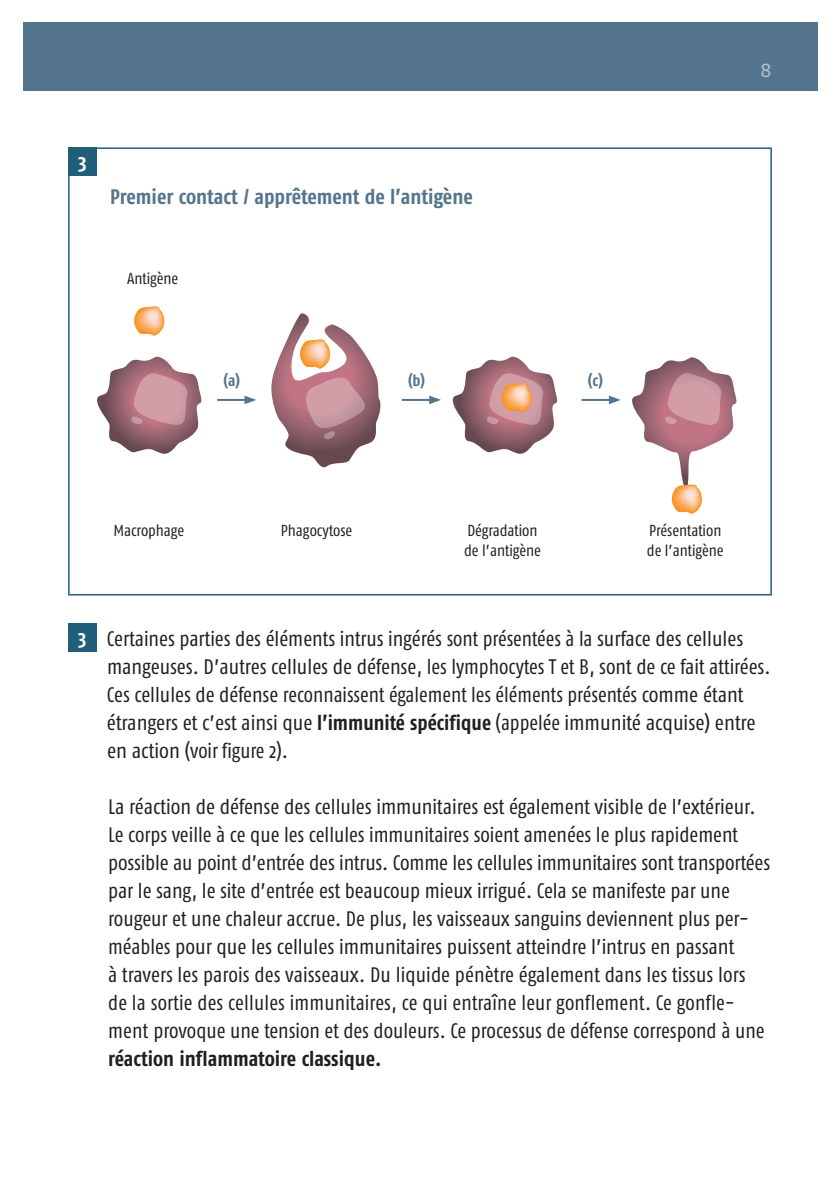
<style>
.page{position:relative;width:840px;height:1191px;background:#fff}
.page>*{position:absolute;margin:0;border:0;box-sizing:border-box;transform-origin:0 0}
.t1{font:21px/28px "Fago Co";color:#231f20}
.t2{font:700 21px "Fago Co";color:#54758d}
.t3{font:700 21px "Fago Co";color:#231f20}
.t4{font:700 21px "Fago Co";color:#fff}
.t5{font:20px "Fago OT";color:#aebfce}
.t6{font:16px/20px "Fago Co";color:#231f20}
.t7{font:700 16px "Fago Co";color:#54758d}
.s1{font-weight:700;color:#fff}
.s2{font-weight:700}
</style>
<div class="page">
<div style="left:23px;top:23px;width:793px;height:68px;background:#54758d"></div>
<div style="left:68px;top:623px;width:28px;height:28px;background:#215e7a"></div>
<div style="left:68px;top:147px;width:703px;height:448px;border:2px solid #215e7a"></div>
<div style="left:68px;top:147px;width:28px;height:29px;background:#215e7a"></div>
<svg style="left:97px;top:357px;width:105px;height:97px"></svg>
<svg style="left:134px;top:306px;width:30px;height:30px"></svg>
<svg style="left:271px;top:313px;width:110px;height:155px"></svg>
<svg style="left:452px;top:357px;width:106px;height:97px"></svg>
<svg style="left:632px;top:357px;width:105px;height:157px"></svg>
<hr style="left:217px;top:399px;width:30px;height:2px;background:#54758d">
<svg style="left:244px;top:395px;width:12px;height:9px"></svg>
<hr style="left:401px;top:399px;width:31px;height:2px;background:#54758d">
<svg style="left:429px;top:395px;width:12px;height:9px"></svg>
<hr style="left:581px;top:399px;width:30px;height:2px;background:#54758d">
<svg style="left:608px;top:395px;width:12px;height:9px"></svg>
<p class="t4" style="left:78px;top:150px;width:10px">3</p>
<p class="t2" style="left:110px;top:185px;width:364px">Premier contact / apprêtement de l’antigène</p>
<p class="t6" style="left:127px;top:268px;width:53px">Antigène</p>
<p class="t7" style="left:223px;top:371px;width:18px">(a)</p>
<p class="t7" style="left:408px;top:371px;width:19px">(b)</p>
<p class="t7" style="left:587px;top:371px;width:16px">(c)</p>
<p class="t5" style="left:759px;top:58px;width:13px">8</p>
<p class="t6" style="left:113px;top:520px;width:72px">Macrophage</p>
<p class="t6" style="left:281px;top:520px;width:73px">Phagocytose</p>
<p class="t6" style="left:464px;top:520px;width:78px">Dégradation de l’antigène</p>
<p class="t6" style="left:646px;top:520px;width:78px">Présentation de l’antigène</p>
<p class="t1" style="left:107px;top:624px;width:664px;text-indent:-29px"><span class="s1">3</span> Certaines parties des éléments intrus ingérés sont présentées à la surface des cellules mangeuses. D’autres cellules de défense, les lymphocytes T et B, sont de ce fait attirées.<br>Ces cellules de défense reconnaissent également les éléments présentés comme étant étrangers et c’est ainsi que <span class="s2">l’immunité spécifique</span> (appelée immunité acquise) entre en action (voir figure 2).</p>
<p class="t1" style="left:108px;top:792px;width:663px">La réaction de défense des cellules immunitaires est également visible de l’extérieur.<br>Le corps veille à ce que les cellules immunitaires soient amenées le plus rapidement possible au point d’entrée des intrus. Comme les cellules immunitaires sont transportées par le sang, le site d’entrée est beaucoup mieux irrigué. Cela se manifeste par une rougeur et une chaleur accrue. De plus, les vaisseaux sanguins deviennent plus per&shy;méables pour que les cellules immunitaires puissent atteindre l’intrus en passant<br>à travers les parois des vaisseaux. Du liquide pénètre également dans les tissus lors<br>de la sortie des cellules immunitaires, ce qui entraîne leur gonflement. Ce gonfle&shy;ment provoque une tension et des douleurs. Ce processus de défense correspond à une</p>
<p class="t3" style="left:108px;top:1046px;width:274px">réaction inflammatoire classique.</p>
</div>
